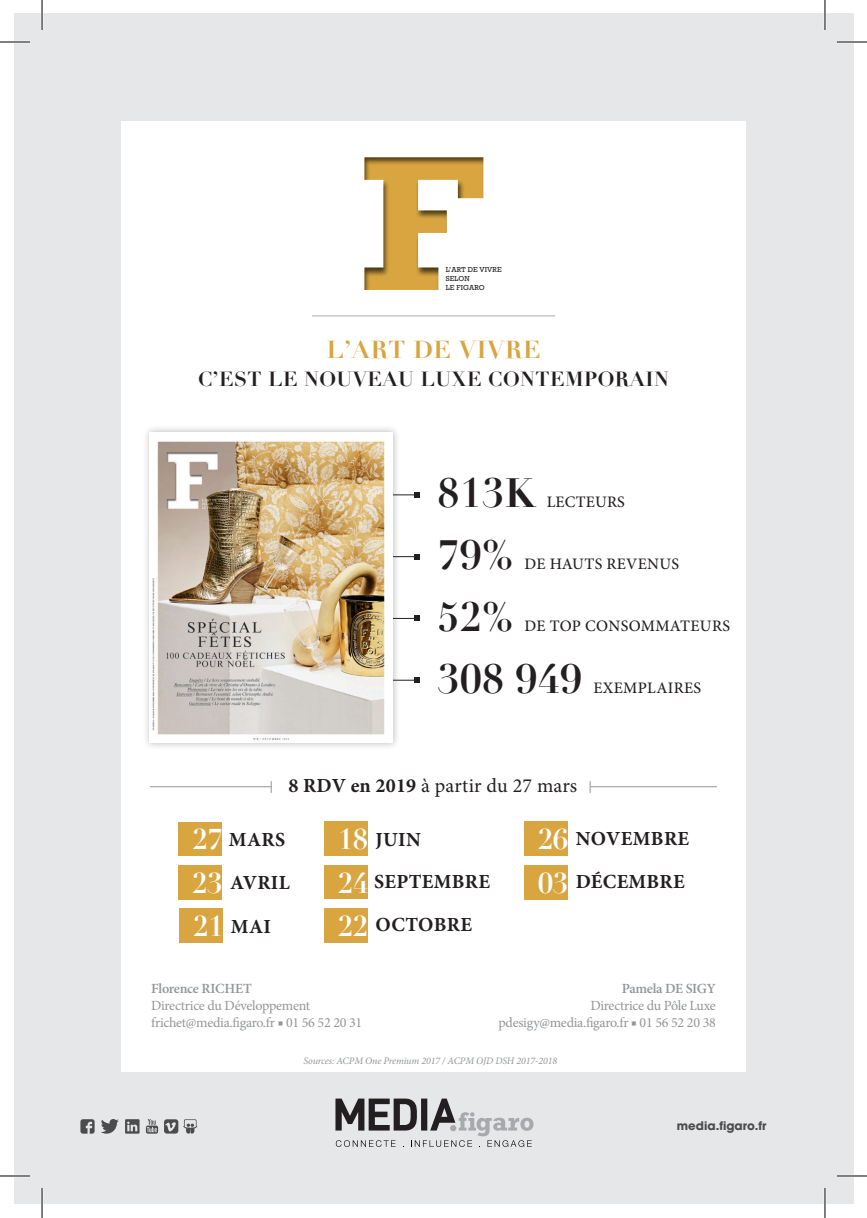
<style>
.page{position:relative;width:867px;height:1218px;background:#fff}
.page>*{position:absolute;margin:0;border:0;box-sizing:border-box;transform-origin:0 0}
.t1{font:700 40px "Didot";color:#231f20}
.t2{font:700 24px "Didot";letter-spacing:.025em;color:#d8a541}
.t3{font:700 20px/43.2px "Minion Pro";letter-spacing:.015em;color:#231f20}
.t4{font:700 20px "Didot";letter-spacing:.025em;color:#231f20}
.t5{font:20px "Minion Pro";letter-spacing:.01em;color:#231f20}
.t6{font:500 16px "Minion Pro";letter-spacing:.02em;color:#231f20}
.t7{font:14px/16.8px "Minion Pro";letter-spacing:-.02em;color:#939598}
.t8{font:600 14px "Minion Pro";letter-spacing:-.02em;color:#939598}
.t9{font:700 11.8px "Avant Garde";color:#4b4c4d}
.t10{font:italic 10px "Minion Pro";letter-spacing:-.01em;color:#939598}
.t11{font:7.4px/8.8px "Rockwell Std";letter-spacing:.02em;color:#231f20}
.s1{font-weight:700}
.s2{font-family:"Didot";font-size:28px;color:#fff}
</style>
<div class="page">
<div style="left:14px;top:14px;width:839px;height:1190px;background:#e6e7e9"></div>
<div style="left:121px;top:121px;width:624px;height:951px;background:#fff"></div>
<img style="left:364px;top:157px;width:119px;height:133px">
<svg style="left:80px;top:1119px;width:15px;height:15px"></svg>
<svg style="left:146px;top:1119px;width:12px;height:15px"></svg>
<svg style="left:125px;top:1119px;width:14px;height:15px"></svg>
<svg style="left:101px;top:1119px;width:18px;height:15px"></svg>
<svg style="left:164px;top:1119px;width:33px;height:15px"></svg>
<svg style="left:335px;top:1098px;width:198px;height:49px"></svg>
<hr style="left:312px;top:316px;width:243px;height:1px;background:#a8a9ad">
<hr style="left:283px;top:494px;width:133px;height:1px;background:#231f20">
<svg style="left:414px;top:492px;width:6px;height:6px"></svg>
<hr style="left:283px;top:556px;width:134px;height:1px;background:#231f20">
<svg style="left:414px;top:554px;width:6px;height:5px"></svg>
<hr style="left:283px;top:618px;width:134px;height:1px;background:#231f20">
<svg style="left:414px;top:616px;width:6px;height:5px"></svg>
<hr style="left:283px;top:680px;width:134px;height:1px;background:#231f20">
<svg style="left:414px;top:677px;width:6px;height:6px"></svg>
<div style="left:143px;top:425px;width:257px;height:325px;background:#231f20;opacity:.3"></div>
<img style="left:150px;top:432px;width:243px;height:311px">
<hr style="left:150px;top:786px;width:121px;height:1px;background:#939598">
<hr style="left:590px;top:786px;width:127px;height:1px;background:#939598">
<svg style="left:271px;top:781px;width:1px;height:12px"></svg>
<svg style="left:589px;top:781px;width:1px;height:12px"></svg>
<div style="left:178px;top:822px;width:44px;height:33px;background:#d8a541"></div>
<div style="left:324px;top:865px;width:43px;height:34px;background:#d8a541"></div>
<div style="left:178px;top:865px;width:44px;height:34px;background:#d8a541"></div>
<div style="left:324px;top:908px;width:43px;height:35px;background:#d8a541"></div>
<div style="left:179px;top:908px;width:43px;height:35px;background:#d8a541"></div>
<div style="left:524px;top:822px;width:43px;height:34px;background:#d8a541"></div>
<div style="left:324px;top:822px;width:43px;height:34px;background:#d8a541"></div>
<div style="left:524px;top:865px;width:43px;height:34px;background:#d8a541"></div>
<hr style="left:0;top:41px;width:30px;height:2px;background:#fff">
<hr style="left:836px;top:41px;width:30px;height:2px;background:#fff">
<hr style="left:0;top:1175px;width:30px;height:2px;background:#fff">
<hr style="left:836px;top:1175px;width:30px;height:2px;background:#fff">
<hr style="left:41px;top:0;width:2px;height:30px;background:#fff">
<hr style="left:41px;top:1188px;width:2px;height:30px;background:#fff">
<hr style="left:823px;top:0;width:3px;height:30px;background:#fff">
<hr style="left:823px;top:1188px;width:3px;height:30px;background:#fff">
<hr style="left:0;top:42px;width:30px;height:1px;background:#000">
<hr style="left:836px;top:42px;width:30px;height:1px;background:#000">
<hr style="left:0;top:1176px;width:30px;height:1px;background:#000">
<hr style="left:836px;top:1176px;width:30px;height:1px;background:#000">
<hr style="left:42px;top:0;width:1px;height:30px;background:#000">
<hr style="left:42px;top:1188px;width:1px;height:30px;background:#000">
<hr style="left:824px;top:0;width:1px;height:30px;background:#000">
<hr style="left:824px;top:1188px;width:1px;height:30px;background:#000">
<p class="t11" style="left:446px;top:265px;width:57px">L’ART DE VIVRE<br>SELON<br>LE FIGARO</p>
<h2 class="t2" style="left:326px;top:335px;width:215px">L’ART DE VIVRE</h2>
<h3 class="t4" style="left:198px;top:367px;width:472px">C’EST LE NOUVEAU LUXE CONTEMPORAIN</h3>
<h1 class="t1" style="left:437px;top:468px;width:99px">813K</h1>
<p class="t6" style="left:546px;top:491px;width:80px">LECTEURS</p>
<h1 class="t1" style="left:437px;top:530px;width:77px">79%</h1>
<p class="t6" style="left:524px;top:553px;width:156px">DE HAUTS REVENUS</p>
<h1 class="t1" style="left:437px;top:591px;width:77px">52%</h1>
<p class="t6" style="left:524px;top:615px;width:207px">DE TOP CONSOMMATEURS</p>
<h1 class="t1" style="left:437px;top:653px;width:146px">308 949</h1>
<p class="t6" style="left:593px;top:677px;width:109px">EXEMPLAIRES</p>
<h3 class="t5" style="left:288px;top:772px;width:290px"><span class="s1">8 RDV en 2019</span> à partir du 27 mars</h3>
<h3 class="t3" style="left:192px;top:817px;width:99px"><span class="s2">27</span> MARS<br><span class="s2">23</span> AVRIL</h3>
<h3 class="t3" style="left:337px;top:817px;width:85px"><span class="s2">18</span> JUIN</h3>
<h3 class="t3" style="left:538px;top:817px;width:153px"><span class="s2">26</span> NOVEMBRE<br><span class="s2">03</span> DÉCEMBRE</h3>
<h3 class="t3" style="left:338px;top:860px;width:154px"><span class="s2">24</span> SEPTEMBRE</h3>
<h3 class="t3" style="left:193px;top:904px;width:79px"><span class="s2">21</span> MAI</h3>
<h3 class="t3" style="left:337px;top:903px;width:136px"><span class="s2">22</span> OCTOBRE</h3>
<p class="t8" style="left:151px;top:979px;width:102px">Florence RICHET</p>
<p class="t7" style="left:151px;top:997px;width:213px">Directrice du Développement frichet@media.figaro.fr ■ 01 56 52 20 31</p>
<p class="t8" style="left:621px;top:979px;width:95px">Pamela DE SIGY</p>
<p class="t7" style="left:498px;top:997px;width:219px;text-align:right">Directrice du Pôle Luxe pdesigy@media.figaro.fr ■ 01 56 52 20 38</p>
<p class="t10" style="left:303px;top:1054px;width:255px">Sources: ACPM One Premium 2017 / ACPM OJD DSH 2017-2018</p>
<p class="t9" style="left:676px;top:1118px;width:91px">media.figaro.fr</p>
</div>
